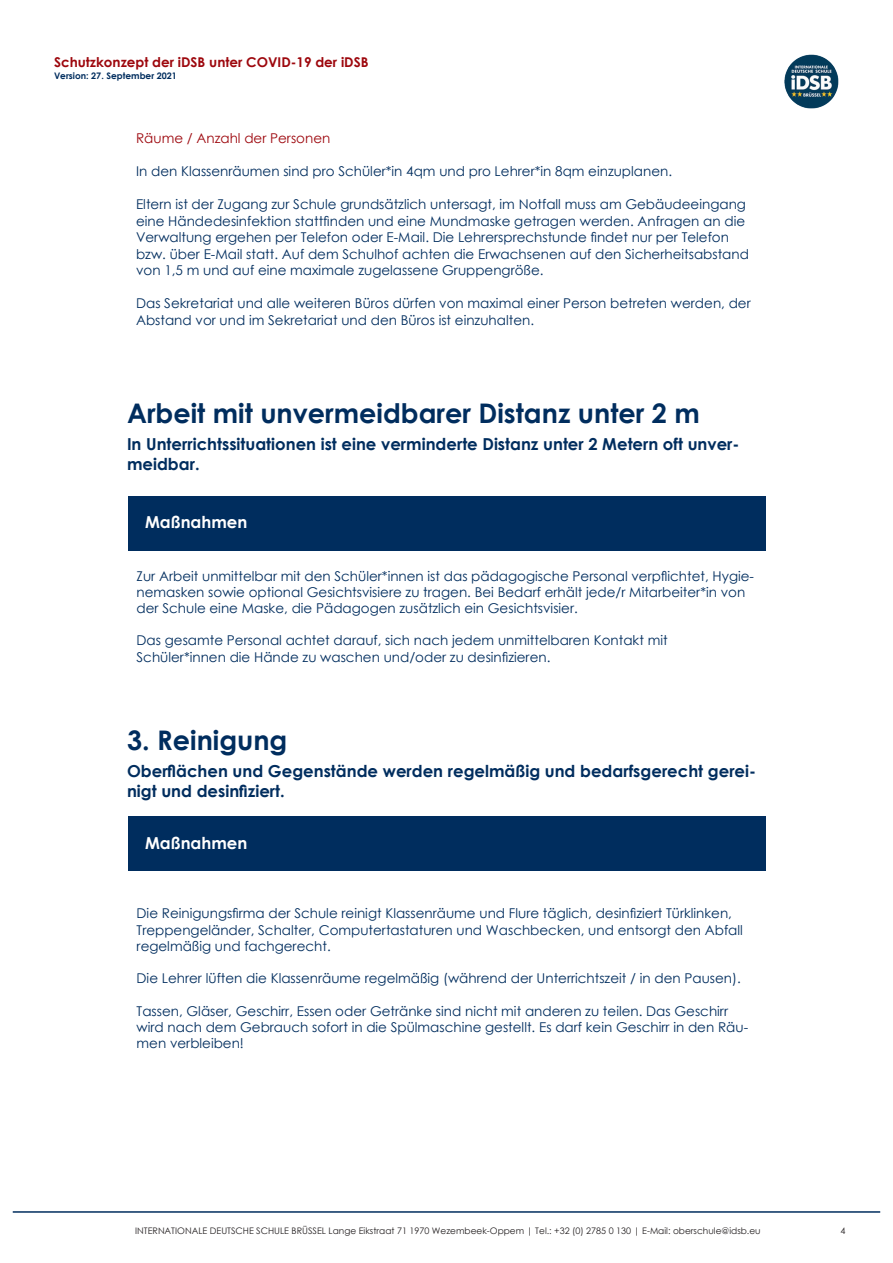
<style>
.page{position:relative;width:893px;height:1263px;background:#fff}
.page>*{position:absolute;margin:0;border:0;box-sizing:border-box;transform-origin:0 0}
.t1{font:700 27px "Century Gothic";color:#002d5e}
.t2{font:700 16.5px/19.8px "Century Gothic";color:#002d5e}
.t3{font:700 16.5px "Century Gothic";color:#fff}
.t4{font:13.5px/16.2px "Century Gothic";color:#002d5e}
.t5{font:700 13.5px "Century Gothic";color:#9d070d}
.t6{font:13.5px "Century Gothic";color:#9d070d}
.t7{font:9px "Century Gothic";color:#231f20}
.t8{font:700 9px "Century Gothic";color:#002d5e}
</style>
<div class="page">
<img style="left:785px;top:54px;width:54px;height:54px">
<hr style="left:13px;top:1211px;width:867px;height:2px;background:#002d5e">
<div style="left:128px;top:496px;width:638px;height:54px;background:#002d5e"></div>
<div style="left:128px;top:817px;width:638px;height:54px;background:#002d5e"></div>
<p class="t5" style="left:54px;top:52px;width:316px">Schutzkonzept der iDSB unter COVID-19 der iDSB</p>
<p class="t8" style="left:54px;top:69px;width:124px">Version: 27. September 2021</p>
<p class="t6" style="left:136px;top:129px;width:196px">Räume / Anzahl der Personen</p>
<p class="t4" style="left:136px;top:163px;width:537px">In den Klassenräumen sind pro Schüler*in 4qm und pro Lehrer*in 8qm einzuplanen.</p>
<p class="t4" style="left:136px;top:196px;width:614px">Eltern ist der Zugang zur Schule grundsätzlich untersagt, im Notfall muss am Gebäudeeingang eine Händedesinfektion stattfinden und eine Mundmaske getragen werden. Anfragen an die Verwaltung ergehen per Telefon oder E-Mail. Die Lehrersprechstunde findet nur per Telefon bzw. über E-Mail statt. Auf dem Schulhof achten die Erwachsenen auf den Sicherheitsabstand von 1,5 m und auf eine maximale zugelassene Gruppengröße.</p>
<p class="t4" style="left:136px;top:295px;width:616px">Das Sekretariat und alle weiteren Büros dürfen von maximal einer Person betreten werden, der<br>Abstand vor und im Sekretariat und den Büros ist einzuhalten.</p>
<h1 class="t1" style="left:127px;top:393px;width:574px">Arbeit mit unvermeidbarer Distanz unter 2 m</h1>
<p class="t2" style="left:127px;top:433px;width:614px">In Unterrichtssituationen ist eine verminderte Distanz unter 2 Metern oft unver&shy;meidbar.</p>
<p class="t3" style="left:145px;top:510px;width:104px">Maßnahmen</p>
<p class="t4" style="left:137px;top:567px;width:619px">Zur Arbeit unmittelbar mit den Schüler*innen ist das pädagogische Personal verpflichtet, Hygie&shy;nemasken sowie optional Gesichtsvisiere zu tragen. Bei Bedarf erhält jede/r Mitarbeiter*in von der Schule eine Maske, die Pädagogen zusätzlich ein Gesichtsvisier.</p>
<p class="t4" style="left:137px;top:632px;width:532px">Das gesamte Personal achtet darauf, sich nach jedem unmittelbaren Kontakt mit<br>Schüler*innen die Hände zu waschen und/oder zu desinfizieren.</p>
<h1 class="t1" style="left:127px;top:720px;width:162px">3. Reinigung</h1>
<p class="t2" style="left:127px;top:760px;width:630px">Oberflächen und Gegenstände werden regelmäßig und bedarfsgerecht gerei&shy;nigt und desinfiziert.</p>
<p class="t3" style="left:145px;top:830px;width:104px">Maßnahmen</p>
<p class="t4" style="left:137px;top:905px;width:608px">Die Reinigungsfirma der Schule reinigt Klassenräume und Flure täglich, desinfiziert Türklinken,<br>Treppengeländer, Schalter, Computertastaturen und Waschbecken, und entsorgt den Abfall regelmäßig und fachgerecht.</p>
<p class="t4" style="left:137px;top:970px;width:606px">Die Lehrer lüften die Klassenräume regelmäßig (während der Unterrichtszeit / in den Pausen).</p>
<p class="t4" style="left:137px;top:1002px;width:613px">Tassen, Gläser, Geschirr, Essen oder Getränke sind nicht mit anderen zu teilen. Das Geschirr wird nach dem Gebrauch sofort in die Spülmaschine gestellt. Es darf kein Geschirr in den Räu&shy;men verbleiben!</p>
<p class="t7" style="left:135px;top:1224px;width:627px">INTERNATIONALE DEUTSCHE SCHULE BRÜSSEL Lange Eikstraat 71 1970 Wezembeek-Oppem | Tel.: +32 (0) 2785 0 130 | E-Mail: oberschule@idsb.eu</p>
<p class="t7" style="left:840px;top:1224px;width:6px">4</p>
</div>
